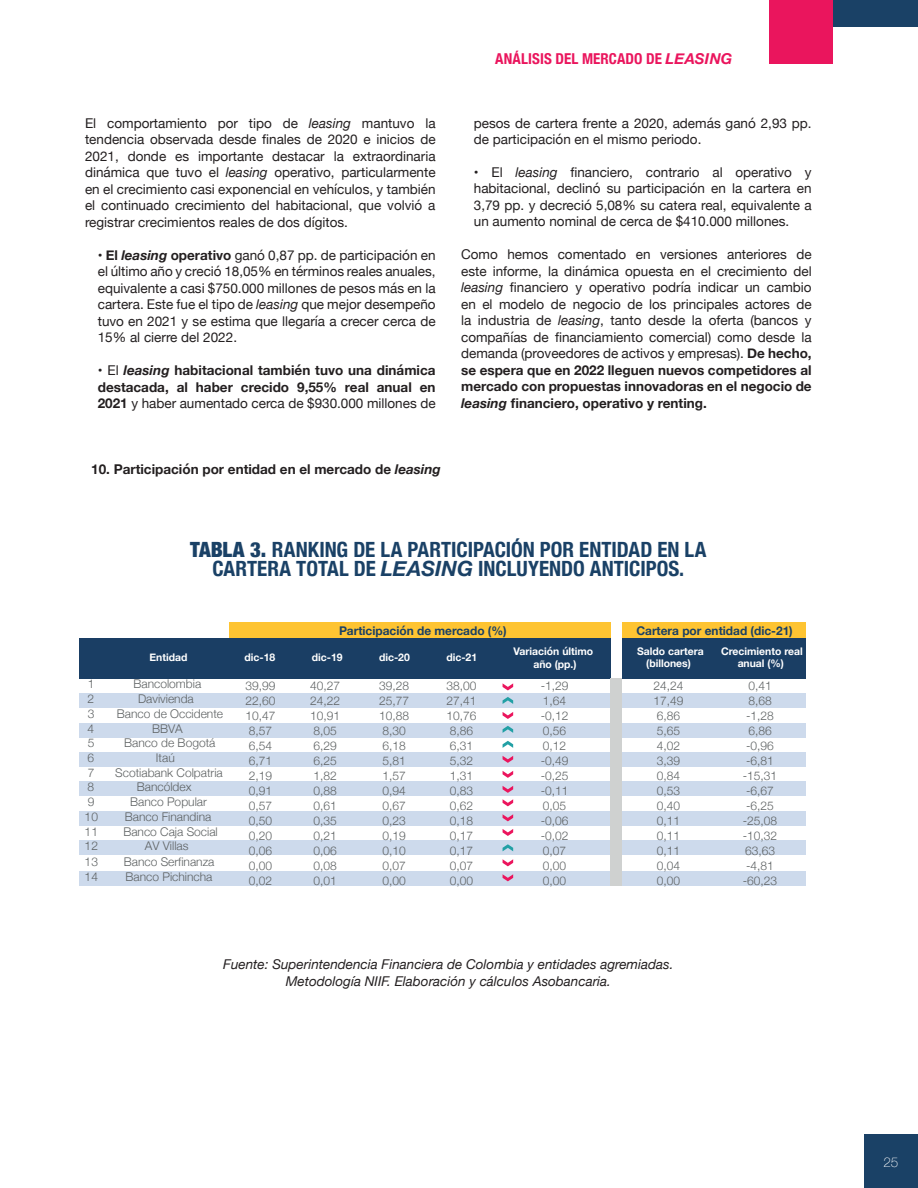
<style>
.page{position:relative;width:918px;height:1188px;background:#fff}
.page>*{position:absolute;margin:0;border:0;box-sizing:border-box;transform-origin:0 0}
.t1{font:700 condensed 21px/19.5px "Helvetica Neue";color:#1a4166;text-align:center}
.t2{font:700 condensed 15px "Helvetica Neue";letter-spacing:.005em;color:#ea155d}
.t3{font:13.5px/16.5px "Helvetica Neue";color:#231f20;text-align:justify}
.t4{font:700 13.5px/16.5px "Helvetica Neue";color:#231f20;text-align:justify}
.t5{font:italic 13.5px/16.5px "Helvetica Neue";color:#231f20;text-align:center}
.t6{font:100 13.5px "Helvetica Neue";color:#fff}
.t7{font:300 12px/15px "Helvetica Neue";color:#5d6162}
.t8{font:700 12px "Helvetica Neue";color:#1a4065}
.t9{font:700 10.5px/12.6px "Helvetica Neue";color:#fff;text-align:center}
.s1{font-style:italic;font-stretch:normal}
.s2{font-style:italic}
.s3{font-weight:700}
.s4{font-weight:700;font-style:italic}
.s5{font-weight:400}
.s6{font-weight:900}
</style>
<div class="page">
<div style="left:864px;top:1134px;width:54px;height:54px;background:#1a4166"></div>
<div style="left:769px;top:0;width:64px;height:64px;background:#ea155d"></div>
<div style="left:833px;top:0;width:85px;height:27px;background:#1a4166"></div>
<div style="left:229px;top:623px;width:382px;height:15px;background:#fec432"></div>
<div style="left:622px;top:623px;width:183px;height:15px;background:#fec432"></div>
<div style="left:80px;top:638px;width:531px;height:41px;background:#1a3e64"></div>
<div style="left:622px;top:638px;width:183px;height:41px;background:#1a3e64"></div>
<div style="left:611px;top:678px;width:11px;height:15px;background:#cfd1d0"></div>
<div style="left:80px;top:693px;width:531px;height:15px;background:#cddaec"></div>
<div style="left:611px;top:693px;width:11px;height:15px;background:#cfd1d0"></div>
<div style="left:622px;top:693px;width:183px;height:15px;background:#cddaec"></div>
<div style="left:611px;top:708px;width:11px;height:15px;background:#cfd1d0"></div>
<div style="left:80px;top:723px;width:531px;height:14px;background:#cddaec"></div>
<div style="left:611px;top:723px;width:11px;height:14px;background:#cfd1d0"></div>
<div style="left:622px;top:723px;width:183px;height:14px;background:#cddaec"></div>
<div style="left:611px;top:737px;width:11px;height:15px;background:#cfd1d0"></div>
<div style="left:80px;top:752px;width:531px;height:15px;background:#cddaec"></div>
<div style="left:611px;top:752px;width:11px;height:15px;background:#cfd1d0"></div>
<div style="left:622px;top:752px;width:183px;height:15px;background:#cddaec"></div>
<div style="left:611px;top:767px;width:11px;height:15px;background:#cfd1d0"></div>
<div style="left:80px;top:781px;width:531px;height:15px;background:#cddaec"></div>
<div style="left:611px;top:781px;width:11px;height:15px;background:#cfd1d0"></div>
<div style="left:622px;top:781px;width:183px;height:15px;background:#cddaec"></div>
<div style="left:611px;top:796px;width:11px;height:15px;background:#cfd1d0"></div>
<div style="left:80px;top:811px;width:531px;height:15px;background:#cddaec"></div>
<div style="left:611px;top:811px;width:11px;height:15px;background:#cfd1d0"></div>
<div style="left:622px;top:811px;width:183px;height:15px;background:#cddaec"></div>
<div style="left:611px;top:826px;width:11px;height:14px;background:#cfd1d0"></div>
<div style="left:80px;top:840px;width:531px;height:15px;background:#cddaec"></div>
<div style="left:611px;top:840px;width:11px;height:15px;background:#cfd1d0"></div>
<div style="left:622px;top:840px;width:183px;height:15px;background:#cddaec"></div>
<div style="left:611px;top:855px;width:11px;height:16px;background:#cfd1d0"></div>
<div style="left:80px;top:871px;width:531px;height:15px;background:#cddaec"></div>
<div style="left:611px;top:871px;width:11px;height:15px;background:#cfd1d0"></div>
<div style="left:622px;top:871px;width:183px;height:15px;background:#cddaec"></div>
<svg style="left:503px;top:683px;width:10px;height:7px"></svg>
<svg style="left:503px;top:697px;width:10px;height:7px"></svg>
<svg style="left:503px;top:712px;width:10px;height:7px"></svg>
<svg style="left:503px;top:829px;width:10px;height:7px"></svg>
<svg style="left:503px;top:726px;width:10px;height:7px"></svg>
<svg style="left:503px;top:741px;width:10px;height:7px"></svg>
<svg style="left:503px;top:756px;width:10px;height:7px"></svg>
<svg style="left:503px;top:771px;width:10px;height:7px"></svg>
<svg style="left:503px;top:786px;width:10px;height:7px"></svg>
<svg style="left:503px;top:799px;width:10px;height:7px"></svg>
<svg style="left:503px;top:814px;width:10px;height:7px"></svg>
<svg style="left:503px;top:844px;width:10px;height:7px"></svg>
<svg style="left:503px;top:874px;width:10px;height:7px"></svg>
<svg style="left:503px;top:859px;width:10px;height:7px"></svg>
<p class="t2" style="left:495px;top:46px;width:239px">ANÁLISIS DEL MERCADO DE <span class="s1">LEASING</span></p>
<p class="t3" style="left:85px;top:115px;width:352px">El comportamiento por tipo de <span class="s2">leasing</span> mantuvo la tendencia observada desde finales de 2020 e inicios de 2021, donde es importante destacar la extraordinaria dinámica que tuvo el <span class="s2">leasing</span> operativo, particularmente en el crecimiento casi exponencial en vehículos, y también el continuado crecimiento del habitacional, que volvió a registrar crecimientos reales de dos dígitos.</p>
<p class="t3" style="left:98px;top:247px;width:339px">• <span class="s3">El</span> <span class="s4">leasing</span> <span class="s3">operativo</span> ganó 0,87 pp. de participación en el último año y creció 18,05% en términos reales anuales, equivalente a casi $750.000 millones de pesos más en la cartera. Este fue el tipo de <span class="s2">leasing</span> que mejor desempeño tuvo en 2021 y se estima que llegaría a crecer cerca de 15% al cierre del 2022.</p>
<p class="t4" style="left:98px;top:362px;width:339px"><span class="s5">• El</span> <span class="s2">leasing</span> habitacional también tuvo una dinámica destacada, al haber crecido 9,55% real anual en 2021 <span class="s5">y haber aumentado cerca de $930.000 millones de</span></p>
<p class="t3" style="left:474px;top:115px;width:339px">pesos de cartera frente a 2020, además ganó 2,93 pp. de participación en el mismo periodo.</p>
<p class="t3" style="left:474px;top:165px;width:339px">• El <span class="s2">leasing</span> financiero, contrario al operativo y habitacional, declinó su participación en la cartera en 3,79 pp. y decreció 5,08% su catera real, equivalente a un aumento nominal de cerca de $410.000 millones.</p>
<p class="t3" style="left:461px;top:247px;width:352px">Como hemos comentado en versiones anteriores de este informe, la dinámica opuesta en el crecimiento del <span class="s2">leasing</span> financiero y operativo podría indicar un cambio en el modelo de negocio de los principales actores de la industria de <span class="s2">leasing</span>, tanto desde la oferta (bancos y compañías de financiamiento comercial) como desde la demanda (proveedores de activos y empresas). <span class="s3">De hecho, se espera que en 2022 lleguen nuevos competidores al mercado con propuestas innovadoras en el negocio de </span><span class="s4">leasing</span> <span class="s3">financiero, operativo y renting.</span></p>
<p class="t4" style="left:91px;top:461px;width:351px">10. Participación por entidad en el mercado de <span class="s2">leasing</span></p>
<h1 class="t1" style="left:190px;top:538px;width:518px"><span class="s6">TABLA 3.</span> RANKING DE LA PARTICIPACIÓN POR ENTIDAD EN LA<br>CARTERA TOTAL DE <span class="s1">LEASING</span> INCLUYENDO ANTICIPOS.</h1>
<p class="t9" style="left:150px;top:651px;width:39px">Entidad</p>
<p class="t7" style="left:88px;top:676px;width:8px">1</p>
<p class="t7" style="left:133px;top:676px;width:69px">Bancolombia</p>
<p class="t7" style="left:88px;top:690px;width:8px">2</p>
<p class="t7" style="left:138px;top:690px;width:57px">Davivienda</p>
<p class="t7" style="left:88px;top:705px;width:8px">3</p>
<p class="t7" style="left:117px;top:705px;width:108px">Banco de Occidente</p>
<p class="t7" style="left:88px;top:720px;width:8px">4</p>
<p class="t7" style="left:152px;top:720px;width:32px">BBVA</p>
<p class="t7" style="left:88px;top:735px;width:8px">5</p>
<p class="t7" style="left:124px;top:735px;width:93px">Banco de Bogotá</p>
<p class="t7" style="left:88px;top:749px;width:8px">6</p>
<p class="t7" style="left:156px;top:749px;width:20px">Itaú</p>
<p class="t7" style="left:88px;top:764px;width:8px">7</p>
<p class="t7" style="left:115px;top:764px;width:109px">Scotiabank Colpatria</p>
<p class="t7" style="left:88px;top:779px;width:8px">8</p>
<p class="t7" style="left:137px;top:779px;width:56px">Bancóldex</p>
<p class="t7" style="left:88px;top:794px;width:8px">9</p>
<p class="t7" style="left:130px;top:794px;width:78px">Banco Popular</p>
<p class="t7" style="left:85px;top:808px;width:15px">10</p>
<p class="t7" style="left:125px;top:808px;width:88px">Banco Finandina</p>
<p class="t7" style="left:85px;top:823px;width:15px">11</p>
<p class="t7" style="left:123px;top:823px;width:96px">Banco Caja Social</p>
<p class="t7" style="left:85px;top:838px;width:15px">12</p>
<p class="t7" style="left:145px;top:838px;width:45px">AV Villas</p>
<p class="t7" style="left:85px;top:853px;width:15px">13</p>
<p class="t7" style="left:124px;top:853px;width:92px">Banco Serfinanza</p>
<p class="t7" style="left:85px;top:868px;width:15px">14</p>
<p class="t7" style="left:126px;top:868px;width:88px">Banco Pichincha</p>
<p class="t8" style="left:339px;top:621px;width:169px">Participación de mercado (%)</p>
<p class="t8" style="left:636px;top:621px;width:158px">Cartera por entidad (dic-21)</p>
<p class="t9" style="left:244px;top:651px;width:32px">dic-18</p>
<p class="t9" style="left:312px;top:651px;width:32px">dic-19</p>
<p class="t9" style="left:379px;top:651px;width:32px">dic-20</p>
<p class="t9" style="left:446px;top:651px;width:32px">dic-21</p>
<p class="t9" style="left:637px;top:645px;width:68px">Saldo cartera (billones)</p>
<p class="t9" style="left:721px;top:645px;width:83px">Crecimiento real anual (%)</p>
<p class="t9" style="left:514px;top:645px;width:81px">Variación último año (pp.)</p>
<p class="t7" style="left:246px;top:677px;width:32px">39,99<br>22,60<br>10,47<br>8,57<br>6,54<br>6,71<br>2,19<br>0,91<br>0,57<br>0,50<br>0,20<br>0,06<br>0,00<br>0,02</p>
<p class="t7" style="left:310px;top:677px;width:32px">40,27<br>24,22<br>10,91<br>8,05<br>6,29<br>6,25<br>1,82<br>0,88<br>0,61<br>0,35<br>0,21<br>0,06<br>0,08<br>0,01</p>
<p class="t7" style="left:379px;top:677px;width:32px">39,28<br>25,77<br>10,88<br>8,30<br>6,18<br>5,81<br>1,57<br>0,94<br>0,67<br>0,23<br>0,19<br>0,10<br>0,07<br>0,00</p>
<p class="t7" style="left:447px;top:677px;width:32px">38,00<br>27,41<br>10,76<br>8,86<br>6,31<br>5,32<br>1,31<br>0,83<br>0,62<br>0,18<br>0,17<br>0,17<br>0,07<br>0,00</p>
<p class="t7" style="left:541px;top:677px;width:29px">-1,29<br>1,64 -0,12<br>0,56<br>0,12 -0,49 -0,25 -0,11<br>0,05 -0,06 -0,02<br>0,07<br>0,00<br>0,00</p>
<p class="t7" style="left:654px;top:677px;width:32px">24,24<br>17,49<br>6,86<br>5,65<br>4,02<br>3,39<br>0,84<br>0,53<br>0,40<br>0,11<br>0,11<br>0,11<br>0,04<br>0,00</p>
<p class="t7" style="left:743px;top:677px;width:36px;text-align:center">0,41<br>8,68 -1,28<br>6,86 -0,96 -6,81 -15,31 -6,67 -6,25 -25,08 -10,32<br>63,63 -4,81 -60,23</p>
<p class="t5" style="left:223px;top:957px;width:452px">Fuente: Superintendencia Financiera de Colombia y entidades agremiadas.<br>Metodología NIIF. Elaboración y cálculos Asobancaria.</p>
<p class="t6" style="left:883px;top:1152px;width:17px">25</p>
</div>
